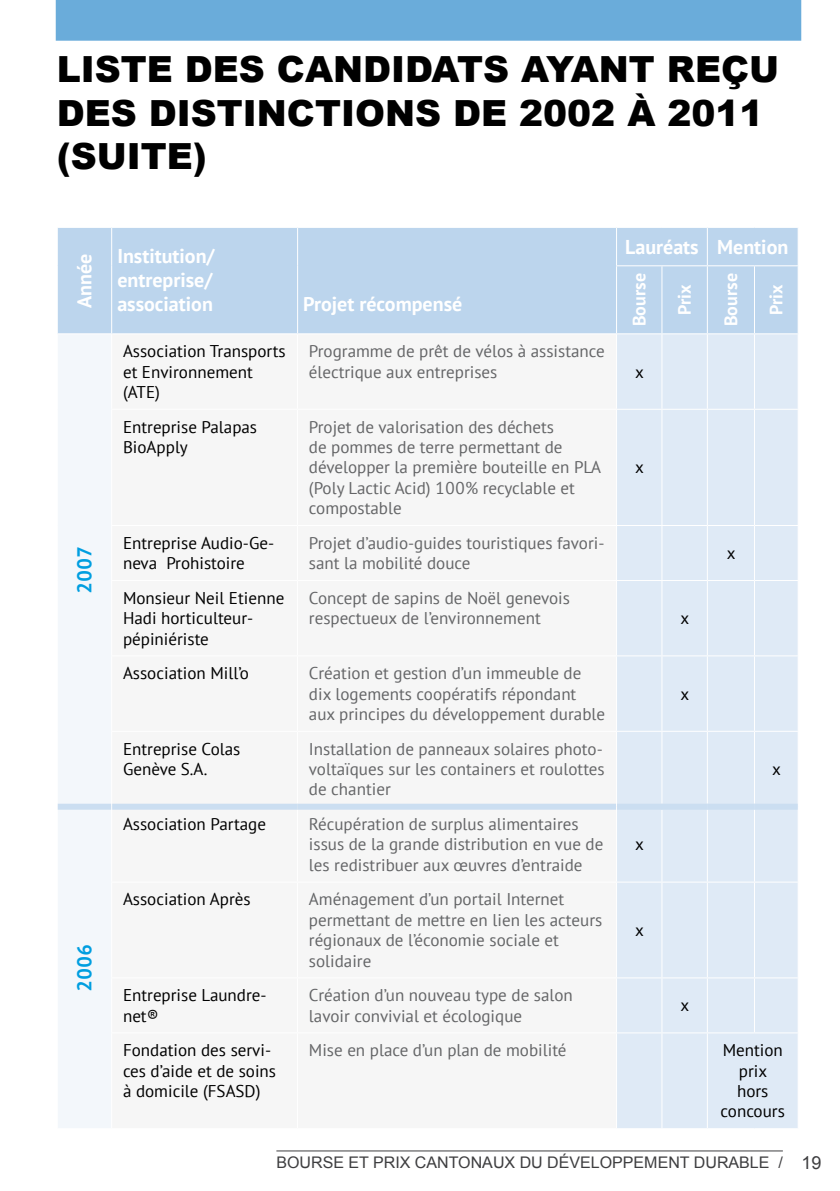
<style>
.page{position:relative;width:840px;height:1191px;background:#fff}
.page>*{position:absolute;margin:0;border:0;box-sizing:border-box;transform-origin:0 0}
.t1{font:900 36px/43.2px "Arial";color:#000}
.t2{font:700 20px/24px "PT Sans";color:#fff;text-align:justify}
.t3{font:700 20px "PT Sans";color:#009ee0}
.t4{font:700 18px "PT Sans";color:#fff}
.t5{font:17px/20.4px "PT Sans";color:#646567}
.t6{font:17px/20.4px "PT Sans";color:#000}
.t7{font:16px "Arial";color:#3e3e40}
.s1{font-size:18px}
</style>
<div class="page">
<hr style="left:276px;top:1150px;width:506px;height:1px;background:#3e3e40">
<div style="left:56px;top:0;width:744px;height:41px;background:#6aacda"></div>
<div style="left:58px;top:228px;width:739px;height:105px;background:#bcd5ed"></div>
<div style="left:58px;top:335px;width:53px;height:793px;background:#f3f7fb"></div>
<div style="left:617px;top:334px;width:180px;height:794px;background:#dfeaf6"></div>
<hr style="left:661px;top:334px;width:1px;height:75px;background:#fff">
<hr style="left:706px;top:334px;width:1px;height:75px;background:#fff">
<hr style="left:753px;top:334px;width:1px;height:75px;background:#fff">
<hr style="left:615px;top:409px;width:46px;height:1px;background:#fff">
<hr style="left:661px;top:409px;width:46px;height:1px;background:#fff">
<hr style="left:661px;top:410px;width:1px;height:115px;background:#fff">
<hr style="left:707px;top:409px;width:47px;height:1px;background:#fff">
<hr style="left:706px;top:410px;width:1px;height:115px;background:#fff">
<hr style="left:754px;top:409px;width:44px;height:1px;background:#fff">
<hr style="left:753px;top:410px;width:1px;height:115px;background:#fff">
<hr style="left:615px;top:525px;width:46px;height:1px;background:#fff">
<hr style="left:661px;top:525px;width:46px;height:1px;background:#fff">
<hr style="left:661px;top:526px;width:1px;height:54px;background:#fff">
<hr style="left:707px;top:525px;width:47px;height:1px;background:#fff">
<hr style="left:706px;top:526px;width:1px;height:54px;background:#fff">
<hr style="left:754px;top:525px;width:44px;height:1px;background:#fff">
<hr style="left:753px;top:526px;width:1px;height:54px;background:#fff">
<hr style="left:615px;top:580px;width:46px;height:1px;background:#fff">
<hr style="left:661px;top:580px;width:46px;height:1px;background:#fff">
<hr style="left:661px;top:581px;width:1px;height:74px;background:#fff">
<hr style="left:707px;top:580px;width:47px;height:1px;background:#fff">
<hr style="left:706px;top:581px;width:1px;height:74px;background:#fff">
<hr style="left:754px;top:580px;width:44px;height:1px;background:#fff">
<hr style="left:753px;top:581px;width:1px;height:74px;background:#fff">
<hr style="left:615px;top:655px;width:46px;height:1px;background:#fff">
<hr style="left:661px;top:655px;width:46px;height:1px;background:#fff">
<hr style="left:661px;top:656px;width:1px;height:75px;background:#fff">
<hr style="left:707px;top:655px;width:47px;height:1px;background:#fff">
<hr style="left:706px;top:656px;width:1px;height:75px;background:#fff">
<hr style="left:754px;top:655px;width:44px;height:1px;background:#fff">
<hr style="left:753px;top:656px;width:1px;height:75px;background:#fff">
<hr style="left:615px;top:731px;width:46px;height:1px;background:#fff">
<hr style="left:661px;top:731px;width:46px;height:1px;background:#fff">
<hr style="left:661px;top:732px;width:1px;height:71px;background:#fff">
<hr style="left:707px;top:731px;width:47px;height:1px;background:#fff">
<hr style="left:706px;top:732px;width:1px;height:71px;background:#fff">
<hr style="left:754px;top:731px;width:44px;height:1px;background:#fff">
<hr style="left:753px;top:732px;width:1px;height:71px;background:#fff">
<hr style="left:661px;top:809px;width:1px;height:72px;background:#fff">
<hr style="left:706px;top:809px;width:1px;height:72px;background:#fff">
<hr style="left:753px;top:809px;width:1px;height:72px;background:#fff">
<hr style="left:615px;top:881px;width:46px;height:1px;background:#fff">
<hr style="left:661px;top:881px;width:46px;height:1px;background:#fff">
<hr style="left:661px;top:882px;width:1px;height:95px;background:#fff">
<hr style="left:707px;top:881px;width:47px;height:1px;background:#fff">
<hr style="left:706px;top:882px;width:1px;height:95px;background:#fff">
<hr style="left:753px;top:882px;width:1px;height:95px;background:#fff">
<hr style="left:615px;top:977px;width:46px;height:1px;background:#fff">
<hr style="left:661px;top:977px;width:46px;height:1px;background:#fff">
<hr style="left:661px;top:978px;width:1px;height:54px;background:#fff">
<hr style="left:707px;top:977px;width:47px;height:1px;background:#fff">
<hr style="left:706px;top:978px;width:1px;height:54px;background:#fff">
<hr style="left:753px;top:978px;width:1px;height:54px;background:#fff">
<hr style="left:615px;top:1032px;width:46px;height:1px;background:#fff">
<hr style="left:661px;top:1032px;width:46px;height:1px;background:#fff">
<hr style="left:661px;top:1033px;width:1px;height:95px;background:#fff">
<hr style="left:661px;top:266px;width:1px;height:67px;background:#fff">
<hr style="left:706px;top:266px;width:1px;height:67px;background:#fff">
<hr style="left:753px;top:266px;width:1px;height:67px;background:#fff">
<hr style="left:754px;top:881px;width:44px;height:1px;background:#fff">
<hr style="left:754px;top:977px;width:44px;height:1px;background:#fff">
<hr style="left:615px;top:265px;width:46px;height:1px;background:#fff">
<hr style="left:661px;top:265px;width:46px;height:1px;background:#fff">
<hr style="left:706px;top:228px;width:1px;height:37px;background:#fff">
<hr style="left:707px;top:265px;width:47px;height:1px;background:#fff">
<hr style="left:754px;top:265px;width:44px;height:1px;background:#fff">
<hr style="left:111px;top:228px;width:1px;height:38px;background:#fff">
<hr style="left:111px;top:266px;width:1px;height:67px;background:#fff">
<hr style="left:297px;top:228px;width:1px;height:38px;background:#fff">
<hr style="left:615px;top:228px;width:1px;height:37px;background:#fff">
<hr style="left:297px;top:266px;width:1px;height:67px;background:#fff">
<hr style="left:615px;top:266px;width:1px;height:67px;background:#fff">
<hr style="left:707px;top:1032px;width:47px;height:1px;background:#fff">
<hr style="left:706px;top:1033px;width:1px;height:95px;background:#fff">
<hr style="left:754px;top:1032px;width:44px;height:1px;background:#fff">
<div style="left:58px;top:803px;width:53px;height:6px;background:#cbdef1"></div>
<div style="left:112px;top:803px;width:185px;height:6px;background:#cbdef1"></div>
<div style="left:297px;top:803px;width:318px;height:6px;background:#cbdef1"></div>
<div style="left:616px;top:803px;width:45px;height:6px;background:#cbdef1"></div>
<div style="left:661px;top:803px;width:46px;height:6px;background:#cbdef1"></div>
<div style="left:707px;top:803px;width:47px;height:6px;background:#cbdef1"></div>
<div style="left:754px;top:803px;width:43px;height:6px;background:#cbdef1"></div>
<h1 class="t1" style="left:57px;top:47px;width:723px">LISTE DES CANDIDATS AYANT REÇU<br>DES DISTINCTIONS DE 2002 À 2011 (SUITE</h1>
<h1 class="t1" style="left:193px;top:133px;width:16px">)</h1>
<p class="t2" style="left:72px;top:308px;width:56px;rotate:-90deg">Année</p>
<p class="t2" style="left:117px;top:244px;width:99px">Institution/ entreprise/ association</p>
<p class="t2" style="left:303px;top:292px;width:160px">Projet récompensé</p>
<p class="t6" style="left:123px;top:340px;width:164px">Association Transports et Environnement (ATE)</p>
<p class="t5" style="left:309px;top:340px;width:297px">Programme de prêt de vélos à assistance électrique aux entreprises</p>
<p class="t3" style="left:71px;top:594px;width:50px;rotate:-90deg">2007</p>
<p class="t3" style="left:71px;top:992px;width:50px;rotate:-90deg">2006</p>
<p class="t6" style="left:123px;top:416px;width:135px">Entreprise Palapas<br>BioApply</p>
<p class="t5" style="left:309px;top:416px;width:293px">Projet de valorisation des déchets<br>de pommes de terre permettant de développer la première bouteille en PLA (Poly Lactic Acid) 100% recyclable et compostable</p>
<p class="t6" style="left:123px;top:532px;width:153px">Entreprise Audio-Ge&shy;neva Prohistoire</p>
<p class="t5" style="left:309px;top:532px;width:297px">Projet d’audio-guides touristiques favori&shy;sant la mobilité douce</p>
<p class="t6" style="left:123px;top:587px;width:163px">Monsieur Neil Etienne<br>Hadi horticulteur&shy;pépiniériste</p>
<p class="t5" style="left:309px;top:587px;width:262px">Concept de sapins de Noël genevois respectueux de l’environnement</p>
<p class="t6" style="left:123px;top:662px;width:127px">Association Mill’o</p>
<p class="t5" style="left:309px;top:662px;width:297px">Création et gestion d’un immeuble de dix logements coopératifs répondant aux principes du développement durable</p>
<p class="t6" style="left:123px;top:738px;width:119px">Entreprise Colas<br>Genève S.A.</p>
<p class="t5" style="left:309px;top:738px;width:297px;text-align:justify">Installation de panneaux solaires photo&shy;voltaïques sur les containers et roulottes de chantier</p>
<p class="t6" style="left:123px;top:813px;width:144px">Association Partage</p>
<p class="t5" style="left:309px;top:813px;width:296px">Récupération de surplus alimentaires issus de la grande distribution en vue de les redistribuer aux œuvres d’entraide</p>
<p class="t6" style="left:123px;top:888px;width:129px">Association Après</p>
<p class="t5" style="left:309px;top:888px;width:295px">Aménagement d’un portail Internet permettant de mettre en lien les acteurs régionaux de l’économie sociale et solidaire</p>
<p class="t6" style="left:123px;top:984px;width:145px">Entreprise Laundre&shy;net®</p>
<p class="t5" style="left:309px;top:984px;width:265px">Création d’un nouveau type de salon lavoir convivial et écologique</p>
<p class="t2" style="left:624px;top:234px;width:164px">Lauréats Mention</p>
<p class="t4" style="left:627px;top:326px;width:55px;rotate:-90deg">Bourse</p>
<p class="t4" style="left:672px;top:315px;width:32px;rotate:-90deg">Prix</p>
<p class="t4" style="left:718px;top:326px;width:55px;rotate:-90deg">Bourse</p>
<p class="t4" style="left:763px;top:315px;width:32px;rotate:-90deg">Prix</p>
<p class="t6" style="left:634px;top:361px;width:10px">x</p>
<p class="t6" style="left:634px;top:457px;width:10px">x</p>
<p class="t6" style="left:680px;top:607px;width:10px">x</p>
<p class="t6" style="left:680px;top:683px;width:10px">x</p>
<p class="t6" style="left:634px;top:833px;width:10px">x</p>
<p class="t6" style="left:634px;top:919px;width:10px">x</p>
<p class="t6" style="left:680px;top:994px;width:10px">x</p>
<p class="t6" style="left:726px;top:542px;width:10px">x</p>
<p class="t6" style="left:771px;top:758px;width:10px">x</p>
<p class="t6" style="left:123px;top:1039px;width:154px">Fondation des servi&shy;ces d’aide et de soins à domicile (FSASD)</p>
<p class="t5" style="left:309px;top:1039px;width:259px">Mise en place d’un plan de mobilité</p>
<p class="t6" style="left:720px;top:1039px;width:66px;text-align:center">Mention prix<br>hors concours</p>
<p class="t7" style="left:276px;top:1152px;width:546px">BOURSE ET PRIX CANTONAUX DU DÉVELOPPEMENT DURABLE / <span class="s1">19</span></p>
</div>
